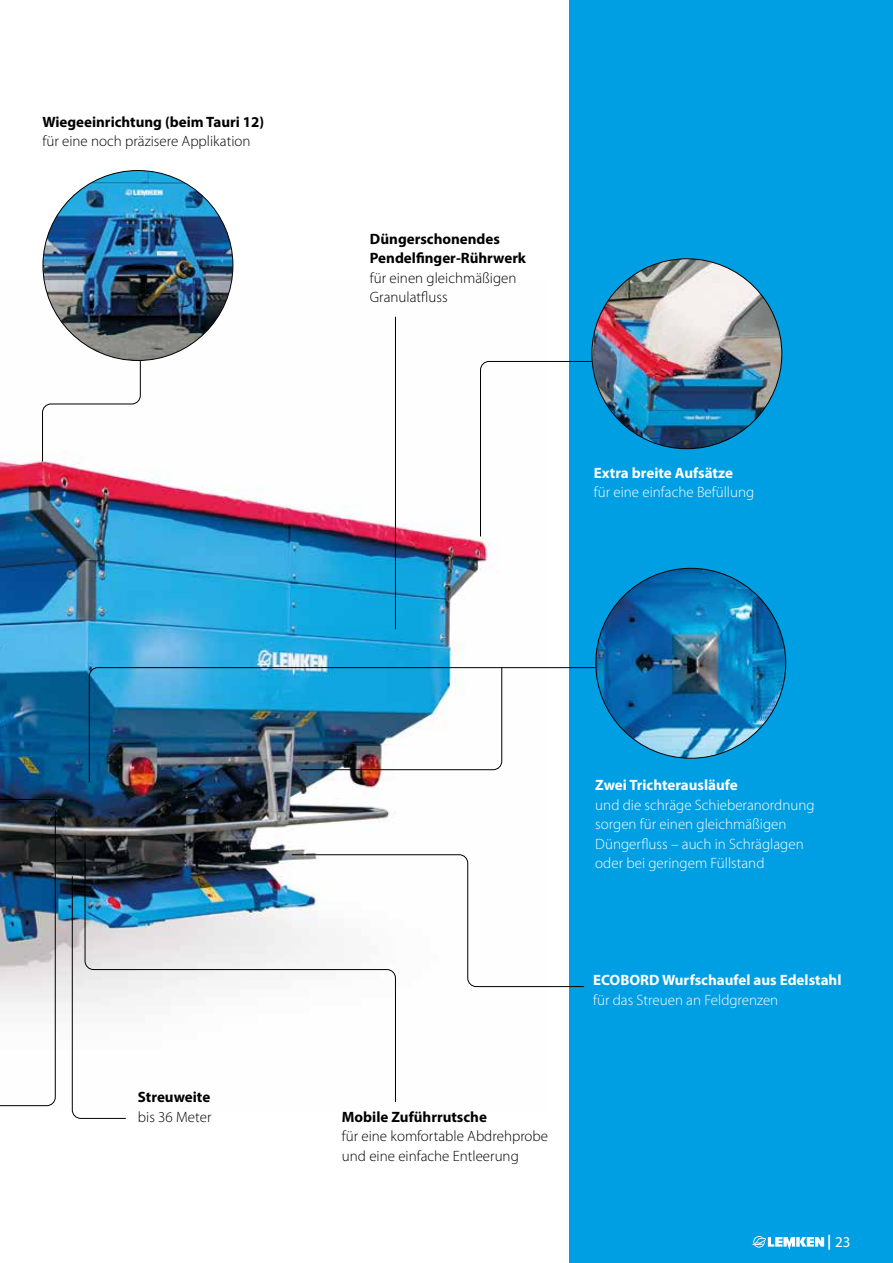
<style>
.page{position:relative;width:893px;height:1263px;background:#fff}
.page>*{position:absolute;margin:0;border:0;box-sizing:border-box;transform-origin:0 0}
.t1{font:300 15px/19.5px "Myriad Pro";color:#fff}
.t2{font:300 15px/19.5px "Myriad Pro";color:#000}
.t3{font:700 15px/19.5px "Myriad Pro";color:#000}
.t4{font:700 15px "Myriad Pro";color:#fff}
.t5{font:15px "Myriad Pro";color:#fff}
.s1{font-weight:700}
</style>
<div class="page">
<div style="left:569px;top:0;width:324px;height:1263px;background:#009fe3"></div>
<svg style="left:751px;top:1236px;width:73px;height:13px"></svg>
<img style="left:56px;top:282px;width:490px;height:830px">
<hr style="left:395px;top:317px;width:1px;height:312px;background:#000">
<svg style="left:56px;top:314px;width:85px;height:148px"></svg>
<svg style="left:480px;top:361px;width:207px;height:176px"></svg>
<svg style="left:0;top:216px;width:56px;height:891px"></svg>
<svg style="left:72px;top:876px;width:55px;height:243px"></svg>
<img style="left:0;top:809px;width:56px;height:297px">
<svg style="left:396px;top:854px;width:189px;height:133px"></svg>
<img style="left:89px;top:667px;width:592px;height:116px">
<svg style="left:84px;top:842px;width:312px;height:261px"></svg>
<img style="left:592px;top:259px;width:190px;height:190px;border-radius:95px">
<img style="left:43px;top:171px;width:190px;height:189px;border-radius:95px">
<img style="left:596px;top:568px;width:190px;height:190px;border-radius:95px">
<p class="t3" style="left:43px;top:112px;width:223px">Wiegeeinrichtung (beim Tauri 12)</p>
<p class="t2" style="left:43px;top:132px;width:210px">für eine noch präzisere Applikation</p>
<p class="t3" style="left:370px;top:229px;width:158px">Düngerschonendes<br>Pendelfinger-Rührwerk</p>
<p class="t2" style="left:370px;top:268px;width:148px">für einen gleichmäßigen<br>Granulatfluss</p>
<p class="t4" style="left:594px;top:463px;width:140px">Extra breite Aufsätze</p>
<p class="t1" style="left:594px;top:483px;width:162px">für eine einfache Befüllung</p>
<p class="t3" style="left:138px;top:1087px;width:74px">Streuweite</p>
<p class="t2" style="left:138px;top:1107px;width:75px">bis 36 Meter</p>
<p class="t3" style="left:342px;top:1106px;width:147px">Mobile Zuführrutsche</p>
<p class="t2" style="left:342px;top:1126px;width:208px">für eine komfortable Abdrehprobe und eine einfache Entleerung</p>
<p class="t4" style="left:595px;top:775px;width:144px">Zwei Trichterausläufe</p>
<p class="t1" style="left:595px;top:795px;width:221px">und die schräge Schieberanordnung sorgen für einen gleichmäßigen<br>Düngerfluss – auch in Schräglagen oder bei geringem Füllstand</p>
<p class="t4" style="left:593px;top:970px;width:250px">ECOBORD Wurfschaufel aus Edelstahl</p>
<p class="t1" style="left:593px;top:990px;width:187px">für das Streuen an Feldgrenzen</p>
<p class="t5" style="left:827px;top:1232px;width:25px"><span class="s1">|</span> 23</p>
</div>
